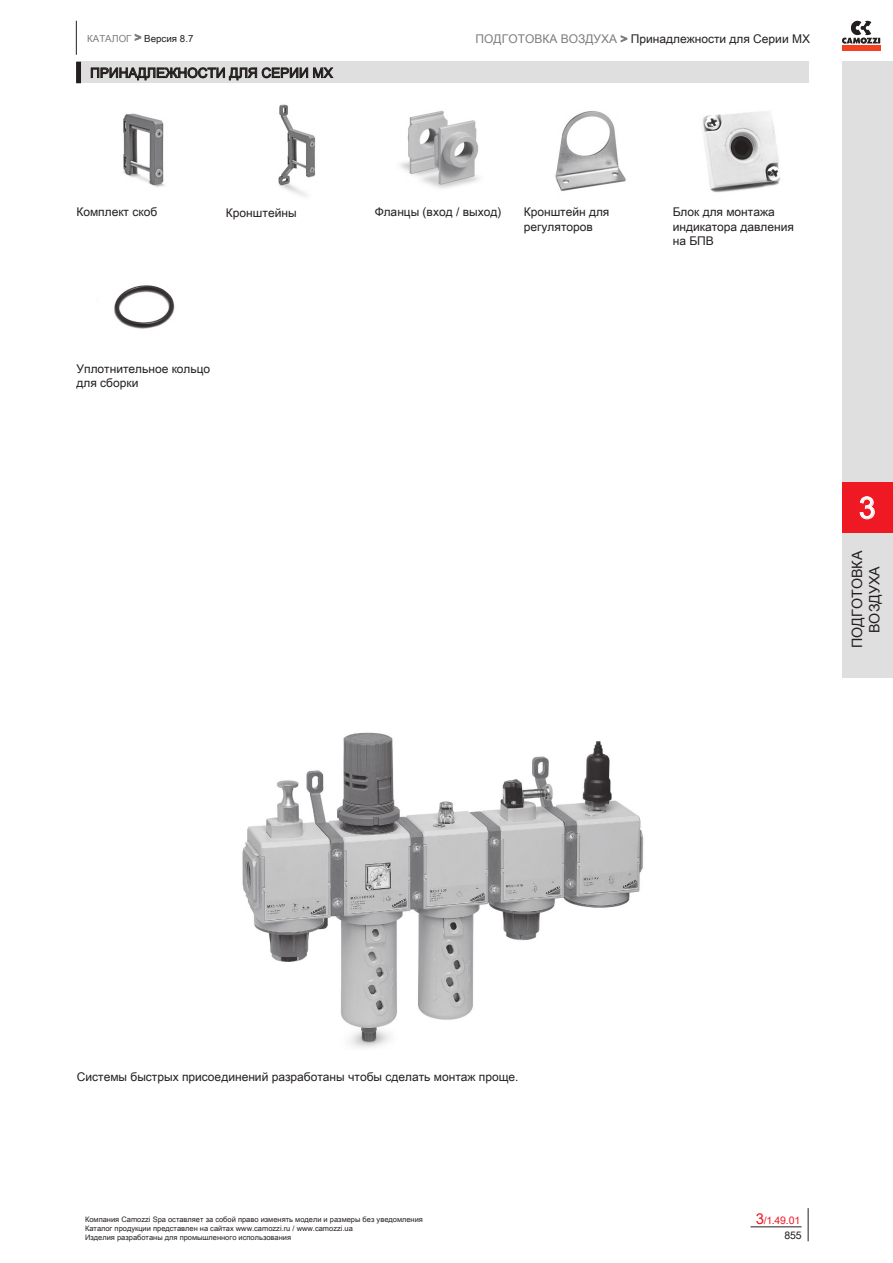
<style>
.page{position:relative;width:893px;height:1263px;background:#fff}
.page>*{position:absolute;margin:0;border:0;box-sizing:border-box;transform-origin:0 0}
.t1{font:30px "Arial Unicode MS";color:#fff}
.t2{font:14.25px/17.1px "Arial Unicode MS";color:#241f1f;text-align:center}
.t3{font:13.5px "Arial Unicode MS";color:#241f1f}
.t4{font:12px/14.4px "Arial Unicode MS";color:#241f1f}
.t5{font:10.5px "Arial Unicode MS";color:#ef1923}
.t6{font:10.5px "Arial Unicode MS";color:#241f1f}
.t7{font:9.75px "Arial Unicode MS";color:#241f1f}
.t8{font:7.5px/9px "Arial Unicode MS";color:#241f1f}
.s1{color:#7d7c7e}
.s2{font-size:12px;color:#7d7c7e}
.s3{font-size:15px}
</style>
<div class="page">
<div style="left:842px;top:62px;width:51px;height:616px;background:#e0dfdf"></div>
<div style="left:842px;top:483px;width:51px;height:50px;background:#ef1923"></div>
<svg style="left:860px;top:496px;width:15px;height:23px"></svg>
<svg style="left:842px;top:21px;width:38px;height:23px"></svg>
<div style="left:842px;top:45px;width:38px;height:5px;background:#f24122"></div>
<svg style="left:135px;top:34px;width:6px;height:7px"></svg>
<hr style="left:76px;top:21px;width:1px;height:34px;background:#241f1f">
<svg style="left:621px;top:35px;width:6px;height:7px"></svg>
<hr style="left:808px;top:1208px;width:1px;height:33px;background:#241f1f">
<hr style="left:750px;top:1226px;width:51px;height:1px;background:#241f1f">
<svg style="left:76px;top:62px;width:1px;height:21px"></svg>
<div style="left:77px;top:62px;width:731px;height:21px;background:#e0dfdf"></div>
<div style="left:77px;top:62px;width:4px;height:21px;border:1px solid #241f1f"></div>
<svg style="left:91px;top:67px;width:243px;height:13px"></svg>
<img style="left:123px;top:113px;width:42px;height:74px">
<img style="left:278px;top:104px;width:37px;height:93px">
<img style="left:400px;top:110px;width:79px;height:79px">
<img style="left:554px;top:111px;width:72px;height:80px">
<img style="left:702px;top:111px;width:79px;height:82px">
<img style="left:114px;top:285px;width:61px;height:44px">
<img style="left:242px;top:732px;width:402px;height:316px">
<p class="t7" style="left:87px;top:31px;width:108px"><span class="s1">КАТАЛОГ</span> <span class="s2">&gt;</span> Версия 8.7</p>
<p class="t4" style="left:476px;top:31px;width:336px"><span class="s1">ПОДГОТОВКА ВОЗДУХА &gt;</span> Принадлежности для Серии MX</p>
<p class="t3" style="left:90px;top:63px;width:244px">ПРИНАДЛЕЖНОСТИ ДЛЯ СЕРИИ MX</p>
<p class="t4" style="left:76px;top:205px;width:82px">Комплект скоб</p>
<p class="t4" style="left:226px;top:205px;width:72px">Кронштейны</p>
<p class="t4" style="left:375px;top:205px;width:128px">Фланцы (вход / выход)</p>
<p class="t4" style="left:524px;top:205px;width:87px">Кронштейн для регуляторов</p>
<p class="t4" style="left:673px;top:205px;width:123px">Блок для монтажа индикатора давления на БПВ</p>
<p class="t4" style="left:77px;top:361px;width:135px">Уплотнительное кольцо для сборки</p>
<h1 class="t1" style="left:859px;top:486px;width:18px">3</h1>
<p class="t2" style="left:848px;top:648px;width:99px;rotate:-90deg">ПОДГОТОВКА<br>ВОЗДУХА</p>
<p class="t4" style="left:77px;top:1069px;width:443px">Системы быстрых присоединений разработаны чтобы сделать монтаж проще.</p>
<p class="t8" style="left:85px;top:1214px;width:339px">Компания Camozzi Spa оставляет за собой право изменять модели и размеры без уведомления<br>Каталог продукции представлен на сайтах www.camozzi.ru / www.camozzi.ua<br>Изделия разработаны для промышленного использования</p>
<p class="t5" style="left:756px;top:1212px;width:46px"><span class="s3">3</span>/1.49.01</p>
<p class="t6" style="left:785px;top:1228px;width:18px">855</p>
</div>
